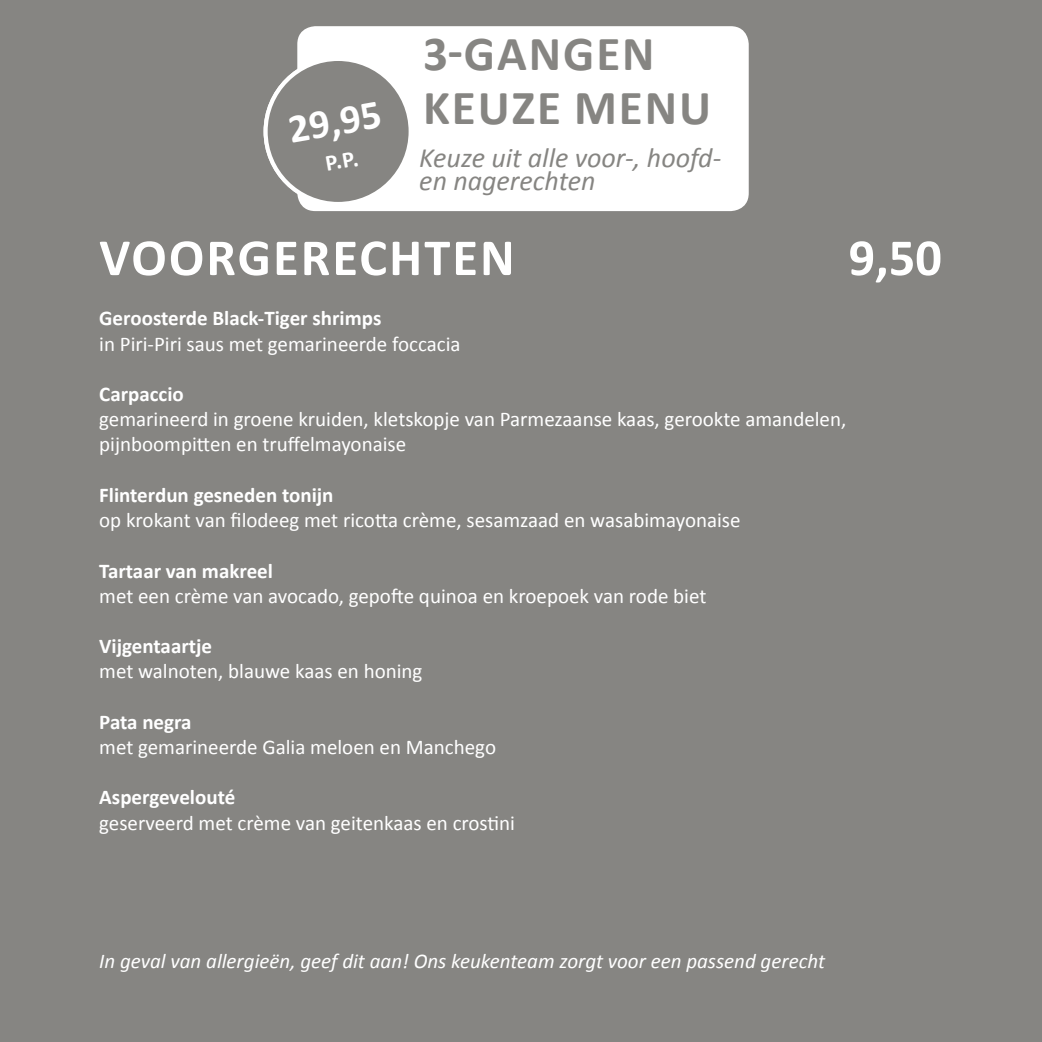
<style>
.page{position:relative;width:1042px;height:1042px;background:#868582}
.page>*{position:absolute;margin:0;border:0;box-sizing:border-box;transform-origin:0 0}
.t1{font:700 52.5px "Calibri";letter-spacing:.04em;color:#fff}
.t2{font:700 49.18px/54.6px "Calibri";letter-spacing:.04em;color:#868582}
.t3{font:700 40.95px "Calibri";color:#fff}
.t4{font:italic 28px/22.8px "Calibri";color:#868582}
.t5{font:700 23.28px "Calibri";color:#fff}
.t6{font:21px/25.2px "Calibri";color:#fff}
.t7{font:700 21px "Calibri";color:#fff}
.t8{font:italic 21px "Calibri";color:#fff}
</style>
<div class="page">
<div style="left:297px;top:26px;width:452px;height:185px;background:#fff;border-radius:18px"></div>
<div style="left:266px;top:59px;width:145px;height:145px;background:#868582;border-radius:50%"></div>
<div style="left:264px;top:57px;width:149px;height:149px;border:4px solid #fff;border-radius:50%"></div>
<h3 class="t3" style="left:274px;top:106px;width:116px;rotate:-10deg">€29,95</h3>
<p class="t5" style="left:323px;top:149px;width:35px;rotate:-10deg">P.P.</p>
<h3 class="t3" style="left:284px;top:104px;width:95px;rotate:-10deg">29,95</h3>
<h2 class="t2" style="left:423px;top:26px;width:290px">3-GANGEN<br>KEUZE MENU</h2>
<h3 class="t4" style="left:419px;top:145px;width:303px">Keuze uit alle voor-, hoofd&shy;en nagerechten</h3>
<h1 class="t1" style="left:99px;top:224px;width:417px">VOORGERECHTEN</h1>
<h1 class="t1" style="left:848px;top:224px;width:95px">9,50</h1>
<p class="t7" style="left:99px;top:305px;width:284px">Geroosterde Black-Tiger shrimps</p>
<p class="t6" style="left:99px;top:331px;width:363px">in Piri-Piri saus met gemarineerde foccacia</p>
<p class="t7" style="left:99px;top:381px;width:86px">Carpaccio</p>
<p class="t6" style="left:99px;top:407px;width:748px">gemarineerd in groene kruiden, kletskopje van Parmezaanse kaas, gerookte amandelen, pijnboompitten en truffelmayonaise</p>
<p class="t7" style="left:99px;top:481px;width:236px">Flinterdun gesneden tonijn</p>
<p class="t6" style="left:99px;top:507px;width:643px">op krokant van filodeeg met ricotta crème, sesamzaad en wasabimayonaise</p>
<p class="t7" style="left:99px;top:557px;width:175px">Tartaar van makreel</p>
<p class="t6" style="left:99px;top:583px;width:609px">met een crème van avocado, gepofte quinoa en kroepoek van rode biet</p>
<p class="t7" style="left:99px;top:633px;width:114px">Vijgentaartje</p>
<p class="t6" style="left:99px;top:659px;width:325px">met walnoten, blauwe kaas en honing</p>
<p class="t7" style="left:99px;top:708px;width:94px">Pata negra</p>
<p class="t6" style="left:99px;top:734px;width:398px">met gemarineerde Galia meloen en Manchego</p>
<p class="t7" style="left:99px;top:784px;width:137px">Aspergevelouté</p>
<p class="t6" style="left:99px;top:810px;width:417px">geserveerd met crème van geitenkaas en crostini</p>
<p class="t8" style="left:99px;top:946px;width:727px">In geval van allergieën, geef dit aan! Ons keukenteam zorgt voor een passend gerecht</p>
</div>
